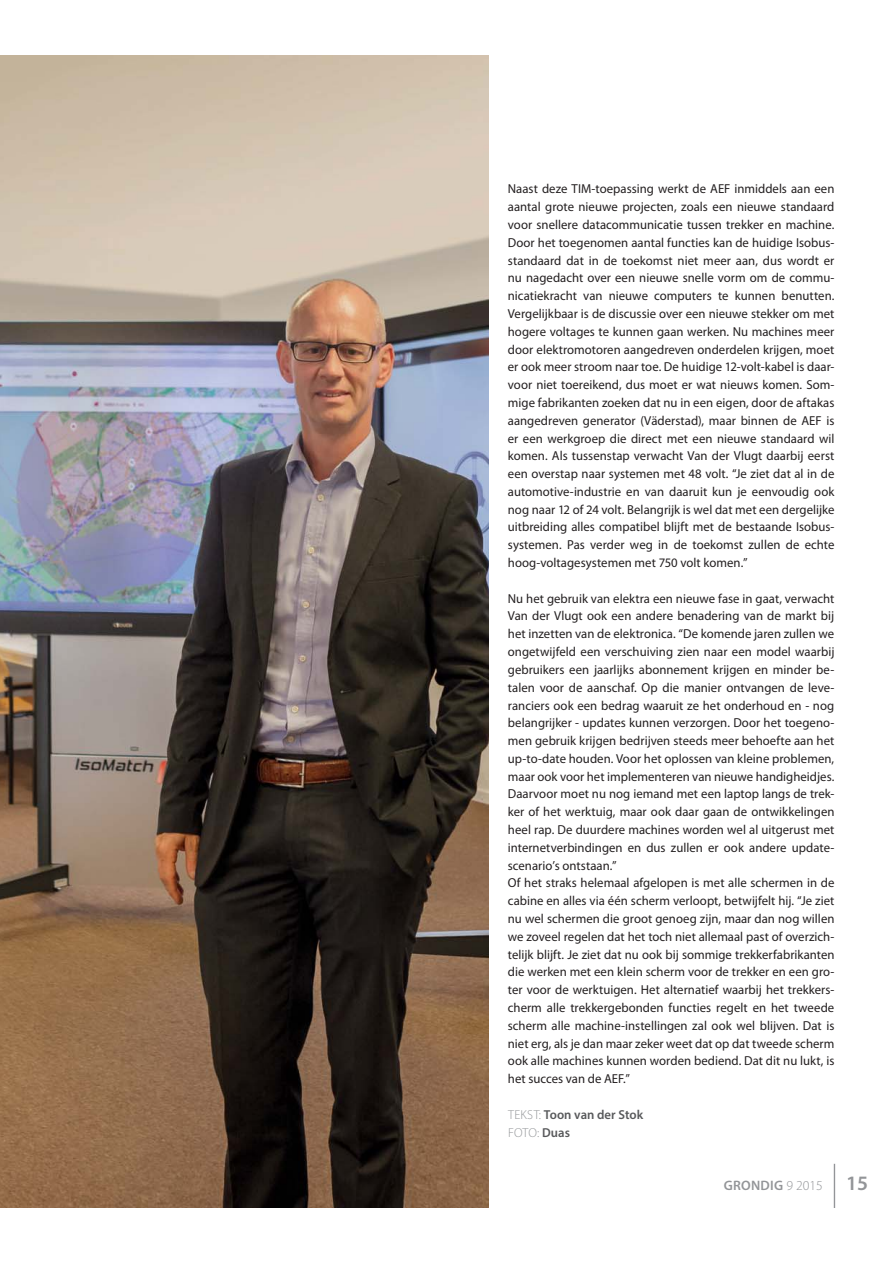
<style>
.page{position:relative;width:893px;height:1263px;background:#fff}
.page>*{position:absolute;margin:0;border:0;box-sizing:border-box;transform-origin:0 0}
.t1{font:600 13.65px "Myriad Pro";letter-spacing:.02em;color:#939598}
.t2{font:13.05px/17.9px "Myriad Pro";color:#231f20;text-align:justify}
.t3{font:600 13.05px/17.9px "Myriad Pro";color:#58595b}
.s1{font-weight:300;color:#939598}
.s2{font-weight:300}
.s3{font-size:20.55px}
</style>
<div class="page">
<hr style="left:834px;top:1164px;width:1px;height:44px;background:#939598">
<img style="left:0;top:55px;width:488px;height:1153px">
<p class="t2" style="left:508px;top:181px;width:328px">Naast deze TIM-toepassing werkt de AEF inmiddels aan een aantal grote nieuwe projecten, zoals een nieuwe standaard voor snellere datacommunicatie tussen trekker en machine.<br>Door het toegenomen aantal functies kan de huidige Isobus&shy;standaard dat in de toekomst niet meer aan, dus wordt er nu nagedacht over een nieuwe snelle vorm om de commu&shy;nicatiekracht van nieuwe computers te kunnen benutten.<br>Vergelijkbaar is de discussie over een nieuwe stekker om met hogere voltages te kunnen gaan werken. Nu machines meer door elektromotoren aangedreven onderdelen krijgen, moet er ook meer stroom naar toe. De huidige 12-volt-kabel is daar&shy;voor niet toereikend, dus moet er wat nieuws komen. Som&shy;mige fabrikanten zoeken dat nu in een eigen, door de aftakas aangedreven generator (Väderstad), maar binnen de AEF is er een werkgroep die direct met een nieuwe standaard wil komen. Als tussenstap verwacht Van der Vlugt daarbij eerst een overstap naar systemen met 48 volt. “Je ziet dat al in de automotive-industrie en van daaruit kun je eenvoudig ook nog naar 12 of 24 volt. Belangrijk is wel dat met een dergelijke uitbreiding alles compatibel blijft met de bestaande Isobus&shy;systemen. Pas verder weg in de toekomst zullen de echte hoog-voltagesystemen met 750 volt komen.”</p>
<p class="t2" style="left:508px;top:590px;width:328px;text-align:left">Nu het gebruik van elektra een nieuwe fase in gaat, verwacht Van der Vlugt ook een andere benadering van de markt bij het inzetten van de elektronica. “De komende jaren zullen we ongetwijfeld een verschuiving zien naar een model waarbij gebruikers een jaarlijks abonnement krijgen en minder be&shy;talen voor de aanschaf. Op die manier ontvangen de leve&shy;ranciers ook een bedrag waaruit ze het onderhoud en - nog belangrijker - updates kunnen verzorgen. Door het toegeno&shy;men gebruik krijgen bedrijven steeds meer behoefte aan het up-to-date houden. Voor het oplossen van kleine problemen, maar ook voor het implementeren van nieuwe handigheidjes.<br>Daarvoor moet nu nog iemand met een laptop langs de trek&shy;ker of het werktuig, maar ook daar gaan de ontwikkelingen heel rap. De duurdere machines worden wel al uitgerust met internetverbindingen en dus zullen er ook andere update&shy;scenario’s ontstaan.”<br>Of het straks helemaal afgelopen is met alle schermen in de cabine en alles via één scherm verloopt, betwijfelt hij. “Je ziet nu wel schermen die groot genoeg zijn, maar dan nog willen we zoveel regelen dat het toch niet allemaal past of overzich&shy;telijk blijft. Je ziet dat nu ook bij sommige trekkerfabrikanten die werken met een klein scherm voor de trekker en een gro&shy;ter voor de werktuigen. Het alternatief waarbij het trekkers&shy;cherm alle trekkergebonden functies regelt en het tweede scherm alle machine-instellingen zal ook wel blijven. Dat is niet erg, als je dan maar zeker weet dat op dat tweede scherm ook alle machines kunnen worden bediend. Dat dit nu lukt, is het succes van de AEF.”</p>
<p class="t3" style="left:508px;top:1105px;width:137px"><span class="s1">TEKST:</span> Toon van der Stok<br><span class="s1">FOTO:</span> Duas</p>
<p class="t1" style="left:724px;top:1177px;width:146px">GRONDIG <span class="s2">9 2015</span> <span class="s3">15</span></p>
</div>
